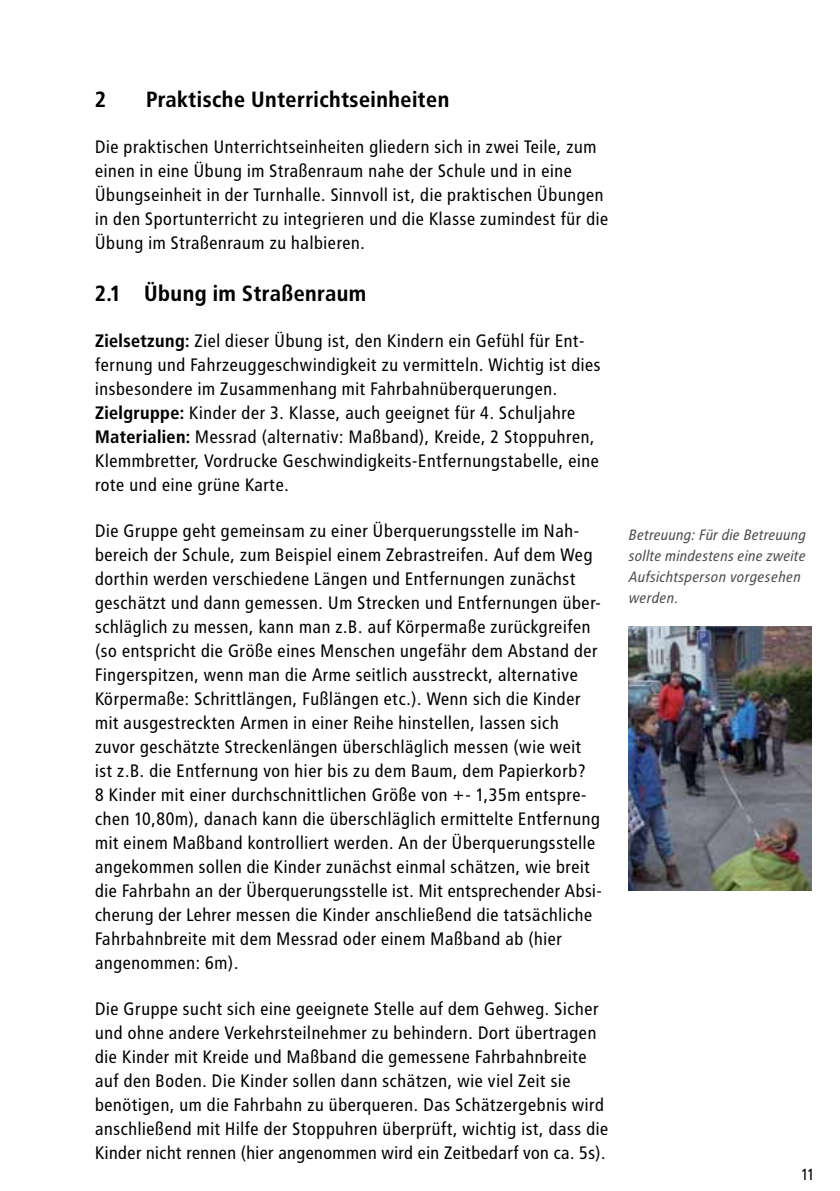
<style>
.page{position:relative;width:840px;height:1191px;background:#fff}
.page>*{position:absolute;margin:0;border:0;box-sizing:border-box;transform-origin:0 0}
.t1{font:700 22px "Transit";color:#000}
.t2{font:18px/24px "Transit";color:#000}
.t3{font:16px "Transit";color:#000}
.t4{font:italic 15px/21px "Transit";letter-spacing:-.01em;color:#4d4d4f}
.s1{font-weight:700}
</style>
<div class="page">
<img style="left:628px;top:626px;width:183px;height:264px">
<p class="t1" style="left:95px;top:86px;width:13px">2</p>
<p class="t1" style="left:146px;top:86px;width:305px">Praktische Unterrichtseinheiten</p>
<p class="t2" style="left:95px;top:135px;width:515px">Die praktischen Unterrichtseinheiten gliedern sich in zwei Teile, zum einen in eine Übung im Straßenraum nahe der Schule und in eine Übungseinheit in der Turnhalle. Sinnvoll ist, die praktischen Übungen in den Sportunterricht zu integrieren und die Klasse zumindest für die Übung im Straßenraum zu halbieren.</p>
<p class="t1" style="left:95px;top:280px;width:273px">2.1 Übung im Straßenraum</p>
<p class="t2" style="left:95px;top:329px;width:507px"><span class="s1">Zielsetzung:</span> Ziel dieser Übung ist, den Kindern ein Gefühl für Ent&shy;fernung und Fahrzeuggeschwindigkeit zu vermitteln. Wichtig ist dies insbesondere im Zusammenhang mit Fahrbahnüberquerungen.<br><span class="s1">Zielgruppe:</span> Kinder der 3. Klasse, auch geeignet für 4. Schuljahre <span class="s1">Materialien:</span> Messrad (alternativ: Maßband), Kreide, 2 Stoppuhren, Klemmbretter, Vordrucke Geschwindigkeits-Entfernungstabelle, eine rote und eine grüne Karte.</p>
<p class="t2" style="left:95px;top:519px;width:508px">Die Gruppe geht gemeinsam zu einer Überquerungsstelle im Nah&shy;bereich der Schule, zum Beispiel einem Zebrastreifen. Auf dem Weg dorthin werden verschiedene Längen und Entfernungen zunächst geschätzt und dann gemessen. Um Strecken und Entfernungen über&shy;schläglich zu messen, kann man z.B. auf Körpermaße zurückgreifen (so entspricht die Größe eines Menschen ungefähr dem Abstand der Fingerspitzen, wenn man die Arme seitlich ausstreckt, alternative Körpermaße: Schrittlängen, Fußlängen etc.). Wenn sich die Kinder mit ausgestreckten Armen in einer Reihe hinstellen, lassen sich zuvor geschätzte Streckenlängen überschläglich messen (wie weit ist z.B. die Entfernung von hier bis zu dem Baum, dem Papierkorb?<br>8 Kinder mit einer durchschnittlichen Größe von +- 1,35m entspre&shy;chen 10,80m), danach kann die überschläglich ermittelte Entfernung mit einem Maßband kontrolliert werden. An der Überquerungsstelle angekommen sollen die Kinder zunächst einmal schätzen, wie breit die Fahrbahn an der Überquerungsstelle ist. Mit entsprechender Absi&shy;cherung der Lehrer messen die Kinder anschließend die tatsächliche Fahrbahnbreite mit dem Messrad oder einem Maßband ab (hier angenommen: 6m).</p>
<p class="t2" style="left:95px;top:997px;width:515px">Die Gruppe sucht sich eine geeignete Stelle auf dem Gehweg. Sicher und ohne andere Verkehrsteilnehmer zu behindern. Dort übertragen die Kinder mit Kreide und Maßband die gemessene Fahrbahnbreite auf den Boden. Die Kinder sollen dann schätzen, wie viel Zeit sie benötigen, um die Fahrbahn zu überqueren. Das Schätzergebnis wird anschließend mit Hilfe der Stoppuhren überprüft, wichtig ist, dass die Kinder nicht rennen (hier angenommen wird ein Zeitbedarf von ca. 5s).</p>
<p class="t4" style="left:628px;top:524px;width:179px">Betreuung: Für die Betreuung sollte mindestens eine zweite<br>Aufsichtsperson vorgesehen werden.</p>
<p class="t3" style="left:800px;top:1165px;width:16px">11</p>
</div>
